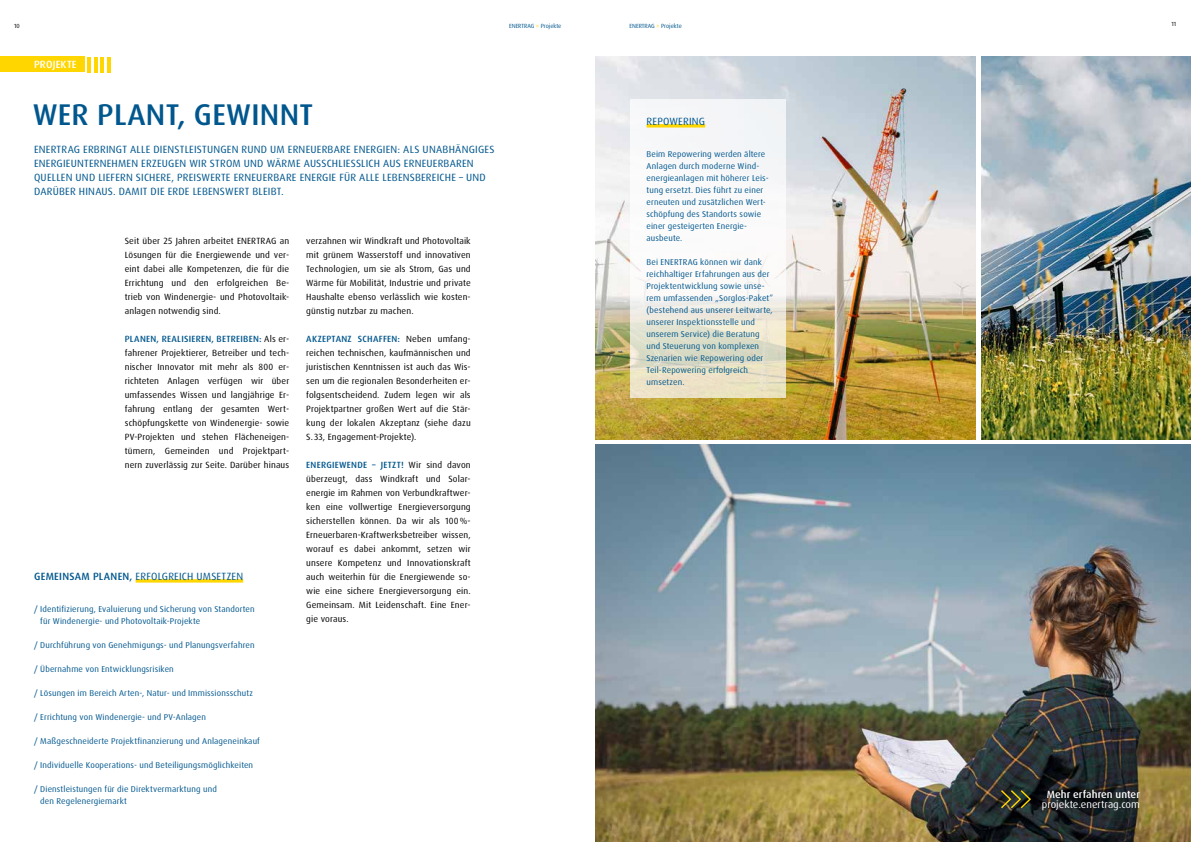
<style>
.page{position:relative;width:1191px;height:842px;background:#fff}
.page>*{position:absolute;margin:0;border:0;box-sizing:border-box;transform-origin:0 0}
.t1{font:500 30px "Dax Pro";letter-spacing:.01em;color:#00578e}
.t2{font:10.5px/14px "Dax Pro";letter-spacing:.02em;color:#00578e}
.t3{font:500 10.5px "Dax Pro";letter-spacing:.01em;color:#fff}
.t4{font:10.5px "Dax Pro";color:#fff}
.t5{font:9px/14px "Dax Pro";letter-spacing:.015em;color:#000;text-align:justify}
.t6{font:8.5px/12px "Dax Pro";letter-spacing:.02em;color:#00578e}
.t7{font:6px "Dax Pro";color:#00578e}
.t8{font:6px "Dax Pro";color:#000}
.s1{color:#ffd600}
.s2{font-weight:500;color:#00578e}
.s3{font-weight:500}
</style>
<div class="page">
<img style="left:595px;top:57px;width:380px;height:383px">
<img style="left:595px;top:444px;width:596px;height:398px">
<img style="left:981px;top:57px;width:210px;height:383px">
<svg style="left:999px;top:789px;width:33px;height:21px"></svg>
<svg style="left:136px;top:579px;width:107px;height:4px"></svg>
<svg style="left:629px;top:99px;width:156px;height:299px;fill:#f5f6f8"></svg>
<svg style="left:646px;top:124px;width:59px;height:4px"></svg>
<div style="left:0;top:57px;width:84px;height:15px;background:#ffd600"></div>
<hr style="left:107px;top:57px;width:3px;height:15px;background:#ffd600">
<hr style="left:100px;top:57px;width:4px;height:15px;background:#ffd600">
<hr style="left:94px;top:57px;width:3px;height:15px;background:#ffd600">
<hr style="left:87px;top:57px;width:4px;height:15px;background:#ffd600">
<p class="t8" style="left:14px;top:22px;width:7px">10</p>
<p class="t8" style="left:1171px;top:20px;width:6px">11</p>
<p class="t7" style="left:509px;top:22px;width:54px">ENERTRAG <span class="s1">»</span> Projekte</p>
<p class="t7" style="left:629px;top:22px;width:54px">ENERTRAG <span class="s1">»</span> Projekte</p>
<p class="t3" style="left:34px;top:58px;width:44px">PROJEKTE</p>
<h1 class="t1" style="left:33px;top:95px;width:282px">WER PLANT, GEWINNT</h1>
<p class="t2" style="left:34px;top:142px;width:462px">ENERTRAG ERBRINGT ALLE DIENSTLEISTUNGEN RUND UM ERNEUERBARE ENERGIEN: ALS UNABHÄNGIGES ENERGIEUNTERNEHMEN ERZEUGEN WIR STROM UND WÄRME AUSSCHLIESSLICH AUS ERNEUERBAREN QUELLEN UND LIEFERN SICHERE, PREISWERTE ERNEUERBARE ENERGIE FÜR ALLE LEBENSBEREICHE – UND DARÜBER HINAUS. DAMIT DIE ERDE LEBENSWERT BLEIBT.</p>
<p class="t5" style="left:125px;top:234px;width:166px">Seit über 25 Jahren arbeitet ENERTRAG an Lösungen für die Energiewende und ver&shy;eint dabei alle Kompetenzen, die für die Errichtung und den erfolgreichen Be&shy;trieb von Windenergie- und Photovoltaik&shy;anlagen notwendig sind.</p>
<p class="t5" style="left:125px;top:332px;width:166px"><span class="s2">PLANEN, REALISIEREN, BETREIBEN:</span> Als er&shy;fahrener Projektierer, Betreiber und tech&shy;nischer Innovator mit mehr als 800 er&shy;richteten Anlagen verfügen wir über umfassendes Wissen und langjährige Er&shy;fahrung entlang der gesamten Wert&shy;schöpfungskette von Windenergie- sowie PV-Projekten und stehen Flächeneigen&shy;tümern, Gemeinden und Projektpart&shy;nern zuverlässig zur Seite. Darüber hinaus</p>
<p class="t2" style="left:34px;top:569px;width:210px"><span class="s3">GEMEINSAM PLANEN,</span> ERFOLGREICH UMSETZEN</p>
<p class="t6" style="left:40px;top:603px;width:216px;text-indent:-6px">/ Identifizierung, Evaluierung und Sicherung von Standorten für Windenergie- und Photovoltaik-Projekte</p>
<p class="t6" style="left:34px;top:639px;width:222px">/ Durchführung von Genehmigungs- und Planungsverfahren</p>
<p class="t6" style="left:34px;top:663px;width:141px">/ Übernahme von Entwicklungsrisiken</p>
<p class="t6" style="left:34px;top:687px;width:220px">/ Lösungen im Bereich Arten-, Natur- und Immissionsschutz</p>
<p class="t6" style="left:34px;top:711px;width:173px">/ Errichtung von Windenergie- und PV-Anlagen</p>
<p class="t6" style="left:34px;top:735px;width:227px">/ Maßgeschneiderte Projektfinanzierung und Anlageneinkauf</p>
<p class="t6" style="left:34px;top:759px;width:221px">/ Individuelle Kooperations- und Beteiligungsmöglichkeiten</p>
<p class="t6" style="left:40px;top:783px;width:178px;text-indent:-6px">/ Dienstleistungen für die Direktvermarktung und den Regelenergiemarkt</p>
<p class="t5" style="left:306px;top:234px;width:166px">ver zahnen wir Windkraft und Photovoltaik mit grünem Wasserstoff und innovativen Technologien, um sie als Strom, Gas und Wärme für Mobilität, Industrie und private Haushalte ebenso verlässlich wie kosten&shy;günstig nutzbar zu machen.</p>
<p class="t5" style="left:306px;top:332px;width:166px"><span class="s2">AKZEPTANZ SCHAFFEN:</span> Neben umfang&shy;reichen technischen, kaufmännischen und juristischen Kenntnissen ist auch das Wis&shy;sen um die regionalen Besonderheiten er&shy;folgsentscheidend. Zudem legen wir als Projektpartner großen Wert auf die Stär&shy;kung der lokalen Akzeptanz (siehe dazu S. 33, Engagement-Projekte).</p>
<p class="t5" style="left:306px;top:458px;width:166px"><span class="s2">ENERGIEWENDE – JETZT!</span> Wir sind davon überzeugt, dass Windkraft und Solar - energie im Rahmen von Verbundkraftwer&shy;ken eine vollwertige Energieversorgung sicher stellen können. Da wir als 100%- Erneuerbaren-Kraftwerksbetreiber wissen, worauf es dabei ankommt, setzen wir unsere Kompetenz und Innovationskraft auch weiterhin für die Energiewende so&shy;wie eine sichere Energieversorgung ein.<br>Gemeinsam. Mit Leidenschaft. Eine Ener&shy;gie voraus.</p>
<p class="t2" style="left:646px;top:114px;width:60px">REPOWERING</p>
<p class="t6" style="left:646px;top:148px;width:124px">Beim Repowering werden ältere<br>Anlagen durch moderne Wind&shy;energieanlagen mit höherer Leis&shy;tung ersetzt. Dies führt zu einer erneuten und zusätzlichen Wert&shy;schöpfung des Standorts sowie einer gesteigerten Energie&shy;ausbeute.</p>
<p class="t6" style="left:646px;top:256px;width:128px">Bei ENERTRAG können wir dank reichhaltiger Erfahrungen aus der<br>Projektentwicklung sowie unse&shy;rem umfassenden „Sorglos-Paket“ (bestehend aus unserer Leitwarte, unserer Inspektionsstelle und unserem Service) die Beratung und Steuerung von komplexen<br>Szenarien wie Repowering oder<br>Teil-Repowering erfolgreich umsetzen.</p>
<p class="t3" style="left:1046px;top:787px;width:95px">Mehr erfahren unter</p>
<p class="t4" style="left:1042px;top:798px;width:99px">projekte.enertrag.com</p>
</div>
